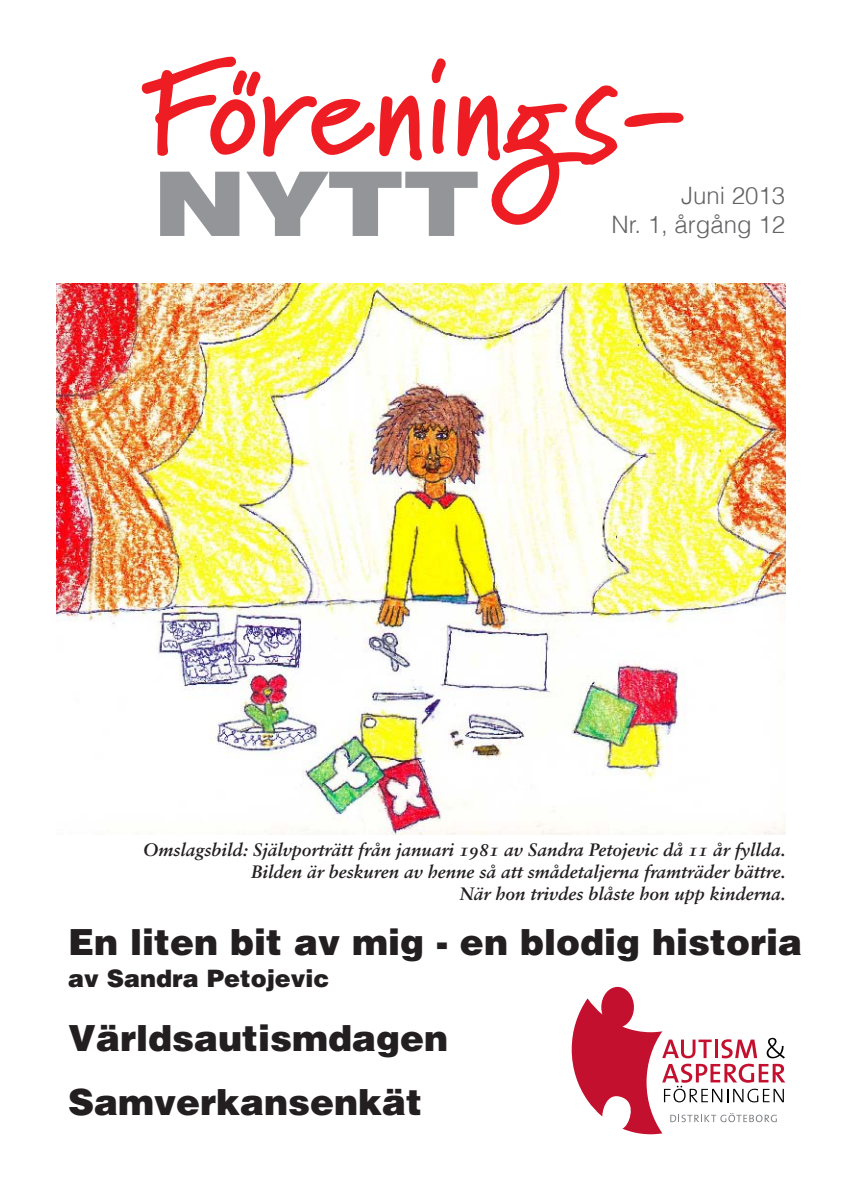
<style>
.page{position:relative;width:842px;height:1191px;background:#fff}
.page>*{position:absolute;margin:0;border:0;box-sizing:border-box;transform-origin:0 0}
.t1{font:900 36px/64px "Helvetica";color:#231f20}
.t2{font:300 24px/28.8px "Helvetica";color:#636366;text-align:right}
.t3{font:900 24px "Helvetica";color:#231f20}
.t4{font:18px/22px "Sabon Bold Italic Os F";color:#231f20;text-align:right}
</style>
<div class="page">
<svg style="left:572px;top:987px;width:213px;height:147px"></svg>
<svg style="left:142px;top:57px;width:542px;height:179px"></svg>
<img style="left:57px;top:283px;width:728px;height:551px">
<h2 class="t2" style="left:611px;top:181px;width:175px">Juni 2013<br>Nr. 1, årgång 12</h2>
<p class="t4" style="left:143px;top:838px;width:644px">Omslagsbild: Självporträtt från januari 1981 av Sandra Petojevic då 11 år fyllda.<br>Bilden är beskuren av henne så att smådetaljerna framträder bättre.<br>När hon trivdes blåste hon upp kinderna.</p>
<h1 class="t1" style="left:68px;top:908px;width:735px">En liten bit av mig - en blodig historia</h1>
<h2 class="t3" style="left:68px;top:962px;width:263px">av Sandra Petojevic</h2>
<h1 class="t1" style="left:68px;top:1004px;width:382px">Världsautismdagen<br>Samverkansenkät</h1>
</div>
